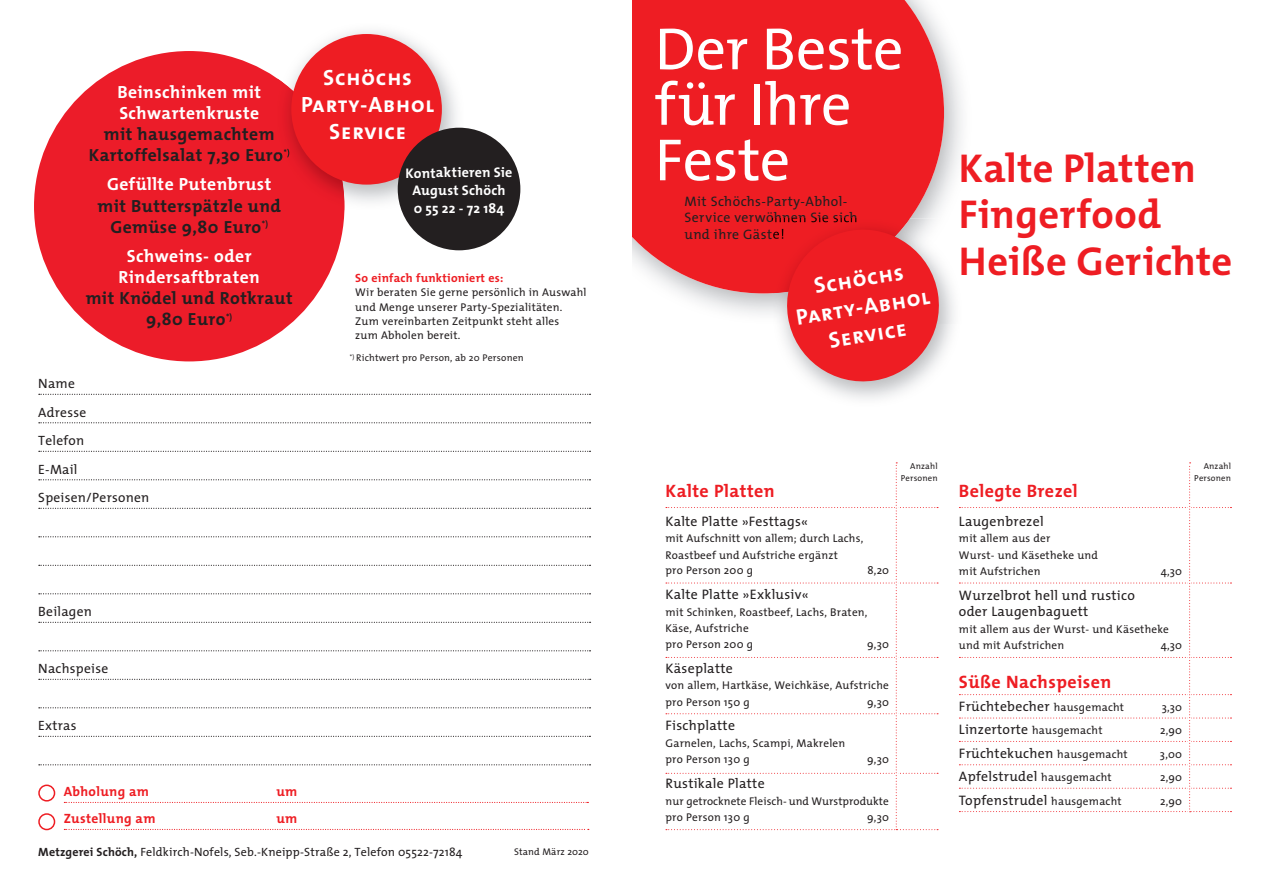
<style>
.page{position:relative;width:1263px;height:893px;background:#fff}
.page>*{position:absolute;margin:0;border:0;box-sizing:border-box;transform-origin:0 0}
.t1{font:60px/55.5px "The Mix";letter-spacing:-.005em;color:#fff}
.t2{font:700 40.5px/46.5px "The Mix";letter-spacing:.01em;color:#ee1d23}
.t3{font:22.5px/28px "The Mix Bold Caps";color:#fff;text-align:center}
.t4{font:22.2px/26.5px "The Mix Bold Caps";letter-spacing:.04em;color:#fff;text-align:center}
.t5{font:700 18px "The Mix";letter-spacing:.025em;color:#ee1d23}
.t6{font:700 17.7px/21.1px "The Mix";letter-spacing:.025em;color:#231f20;text-align:center}
.t7{font:700 17.7px/21.1px "The Mix";letter-spacing:.025em;color:#fff}
.t8{font:700 13.95px/17.9px "The Mix";letter-spacing:.015em;color:#fff;text-align:center}
.t9{font:13.8px/16.5px "The Mix";letter-spacing:.02em;color:#231f20}
.t10{font:13.5px/28.5px "The Mix";letter-spacing:.02em;color:#231f20}
.t11{font:700 13.5px "The Mix";letter-spacing:.025em;color:#ee1d23}
.t12{font:12px "The Mix";letter-spacing:.015em;color:#231f20}
.t13{font:700 12px "The Mix";letter-spacing:.02em;color:#ee1d23}
.t14{font:11.25px/16.5px "The Mix";letter-spacing:.02em;color:#231f20}
.t15{font:9.75px "The Mix";letter-spacing:.02em;color:#231f20}
.t16{font:8.7px/12px "The Mix";letter-spacing:.02em;color:#231f20;text-align:right}
.s1{font-weight:700}
.s2{font-size:11.25px}
</style>
<div class="page">
<div style="left:632px;top:0;width:312px;height:293px;background:#ee1d23"></div>
<img style="left:824px;top:219px;width:134px;height:180px">
<img style="left:773px;top:219px;width:137px;height:5px">
<img style="left:773px;top:219px;width:84px;height:3px">
<svg style="left:773px;top:224px;width:171px;height:163px;background:#eb4e53"></svg>
<svg style="left:39px;top:394px;width:551px;height:1px"></svg>
<svg style="left:39px;top:422px;width:551px;height:1px"></svg>
<svg style="left:39px;top:451px;width:551px;height:1px"></svg>
<svg style="left:39px;top:479px;width:551px;height:1px"></svg>
<svg style="left:39px;top:508px;width:552px;height:1px"></svg>
<svg style="left:39px;top:536px;width:551px;height:1px"></svg>
<svg style="left:39px;top:565px;width:551px;height:1px"></svg>
<svg style="left:39px;top:593px;width:551px;height:1px"></svg>
<svg style="left:39px;top:622px;width:552px;height:1px"></svg>
<svg style="left:39px;top:650px;width:551px;height:1px"></svg>
<svg style="left:39px;top:679px;width:552px;height:1px"></svg>
<svg style="left:39px;top:707px;width:551px;height:1px"></svg>
<svg style="left:39px;top:736px;width:551px;height:1px"></svg>
<svg style="left:39px;top:764px;width:551px;height:1px"></svg>
<svg style="left:64px;top:802px;width:524px;height:1px"></svg>
<svg style="left:64px;top:829px;width:525px;height:1px"></svg>
<div style="left:38px;top:784px;width:17px;height:17px;border:2px solid #ee1d23;border-radius:50%"></div>
<div style="left:38px;top:813px;width:17px;height:17px;border:2px solid #ee1d23;border-radius:50%"></div>
<div style="left:34px;top:51px;width:310px;height:310px;background:#ec1c29;border-radius:50%"></div>
<img style="left:294px;top:31px;width:170px;height:179px">
<img style="left:277px;top:78px;width:67px;height:132px">
<img style="left:277px;top:148px;width:5px;height:16px">
<svg style="left:284px;top:149px;width:5px;height:8px"></svg>
<svg style="left:277px;top:199px;width:4px;height:11px"></svg>
<div style="left:291px;top:34px;width:151px;height:151px;background:#ee1d23;border-radius:50%"></div>
<div style="left:398px;top:128px;width:122px;height:122px;background:#231f20;border-radius:50%"></div>
<svg style="left:666px;top:462px;width:272px;height:368px"></svg>
<svg style="left:959px;top:462px;width:272px;height:350px"></svg>
<h3 class="t7" style="left:117px;top:81px;width:145px">Beinschinken mit<br>Schwartenkruste</h3>
<h3 class="t6" style="left:89px;top:123px;width:203px">mit hausgemachtem<br>Kartoffelsalat 7,30 Euro<sup>*)</sup></h3>
<h3 class="t7" style="left:107px;top:173px;width:166px">Gefüllte Putenbrust</h3>
<h3 class="t6" style="left:98px;top:195px;width:185px">mit Butterspätzle und<br>Gemüse 9,80 Euro<sup>*)</sup></h3>
<h3 class="t7" style="left:119px;top:245px;width:143px;text-align:center">Schweins- oder<br>Rindersaftbraten</h3>
<h3 class="t6" style="left:86px;top:287px;width:209px">mit Knödel und Rotkraut<br>9,80 Euro<sup>*)</sup></h3>
<p class="t10" style="left:38px;top:369px;width:113px">Name<br>Adresse<br>Telefon<br>E-Mail<br>Speisen/Personen</p>
<h3 class="t4" style="left:301px;top:64px;width:135px">Schöchs<br>Party-Abhol<br>Service</h3>
<p class="t8" style="left:406px;top:163px;width:108px">Kontaktieren Sie<br>August Schöch<br>0 55 22 - 72 184</p>
<p class="t13" style="left:355px;top:268px;width:150px">So einfach funktioniert es:</p>
<p class="t14" style="left:355px;top:285px;width:233px;line-height:14.2px">Wir beraten Sie gerne persönlich in Auswahl und Menge unserer Party-Spezialitäten.<br>Zum vereinbarten Zeitpunkt steht alles<br>zum Abholen bereit.</p>
<p class="t15" style="left:350px;top:350px;width:175px"><sup>*)</sup> Richtwert pro Person, ab 20 Personen</p>
<p class="t10" style="left:38px;top:597px;width:55px">Beilagen</p>
<p class="t10" style="left:38px;top:654px;width:71px">Nachspeise</p>
<p class="t10" style="left:38px;top:711px;width:40px">Extras</p>
<p class="t11" style="left:64px;top:781px;width:87px">Abholung am</p>
<p class="t11" style="left:276px;top:781px;width:22px">um</p>
<p class="t11" style="left:64px;top:808px;width:93px">Zustellung am</p>
<p class="t11" style="left:276px;top:808px;width:22px">um</p>
<p class="t12" style="left:38px;top:842px;width:426px"><span class="s1">Metzgerei Schöch,</span> Feldkirch-Nofels, Seb.-Kneipp-Straße 2, Telefon 05522-72184</p>
<p class="t15" style="left:514px;top:844px;width:76px">Stand März 2020</p>
<h1 class="t1" style="left:655px;top:19px;width:250px">Der Beste für Ihre<br>Feste</h1>
<p class="t9" style="left:685px;top:192px;width:174px">Mit Schöchs-Party-Abhol-<br>Service verwöhnen Sie sich und ihre Gäste!</p>
<h3 class="t3" style="left:790px;top:275px;width:137px;rotate:-9deg">Schöchs<br>Party-Abhol<br>Service</h3>
<h2 class="t2" style="left:959px;top:144px;width:275px">Kalte Platten<br>Fingerfood<br>Heiße Gerichte</h2>
<p class="t16" style="left:901px;top:460px;width:38px">Anzahl<br>Personen</p>
<p class="t16" style="left:1194px;top:460px;width:38px">Anzahl<br>Personen</p>
<p class="t9" style="left:959px;top:512px;width:86px">Laugenbrezel</p>
<p class="t14" style="left:959px;top:530px;width:141px">mit allem aus der<br>Wurst- und Käsetheke und mit Aufstrichen</p>
<h3 class="t5" style="left:665px;top:476px;width:111px">Kalte Platten</h3>
<h3 class="t5" style="left:959px;top:476px;width:120px">Belegte Brezel</h3>
<p class="t9" style="left:665px;top:512px;width:144px">Kalte Platte »Festtags«</p>
<p class="t14" style="left:665px;top:530px;width:199px">mit Aufschnitt von allem; durch Lachs,<br>Roastbeef und Aufstriche ergänzt<br>pro Person 200 g</p>
<p class="t14" style="left:867px;top:562px;width:23px">8,20</p>
<p class="t14" style="left:1161px;top:563px;width:23px">4,30</p>
<p class="t9" style="left:665px;top:586px;width:145px">Kalte Platte »Exklusiv«</p>
<p class="t14" style="left:665px;top:603px;width:203px">mit Schinken, Roastbeef, Lachs, Braten,<br>Käse, Aufstriche<br>pro Person 200 g</p>
<p class="t14" style="left:867px;top:635px;width:23px">9,30</p>
<p class="t9" style="left:665px;top:659px;width:69px">Käseplatte</p>
<p class="t14" style="left:665px;top:677px;width:225px">von allem, Hartkäse, Weichkäse, Aufstriche pro Person 150 g</p>
<p class="t14" style="left:867px;top:693px;width:23px">9,30</p>
<p class="t9" style="left:665px;top:717px;width:71px">Fischplatte</p>
<p class="t14" style="left:665px;top:734px;width:181px">Garnelen, Lachs, Scampi, Makrelen pro Person 130 g</p>
<p class="t14" style="left:867px;top:751px;width:23px">9,30</p>
<p class="t9" style="left:665px;top:775px;width:101px">Rustikale Platte</p>
<p class="t14" style="left:665px;top:792px;width:225px">nur getrocknete Fleisch- und Wurstprodukte pro Person 130 g</p>
<p class="t14" style="left:867px;top:809px;width:23px">9,30</p>
<p class="t9" style="left:959px;top:587px;width:177px">Wurzelbrot hell und rustico oder Laugenbaguett</p>
<p class="t14" style="left:959px;top:620px;width:212px">mit allem aus der Wurst- und Käsetheke und mit Aufstrichen</p>
<p class="t14" style="left:1161px;top:637px;width:23px">4,30</p>
<h3 class="t5" style="left:959px;top:666px;width:154px">Süße Nachspeisen</h3>
<p class="t9" style="left:959px;top:698px;width:167px">Früchtebecher <span class="s2">hausgemacht</span></p>
<p class="t14" style="left:1162px;top:699px;width:22px">3,30</p>
<p class="t9" style="left:959px;top:721px;width:145px">Linzertorte <span class="s2">hausgemacht</span></p>
<p class="t14" style="left:1160px;top:722px;width:24px">2,90</p>
<p class="t9" style="left:959px;top:744px;width:170px">Früchtekuchen <span class="s2">hausgemacht</span></p>
<p class="t14" style="left:1160px;top:745px;width:24px">3,00</p>
<p class="t9" style="left:959px;top:768px;width:154px">Apfelstrudel <span class="s2">hausgemacht</span></p>
<p class="t14" style="left:1160px;top:769px;width:24px">2,90</p>
<p class="t9" style="left:959px;top:791px;width:164px">Topfenstrudel <span class="s2">hausgemacht</span></p>
<p class="t14" style="left:1160px;top:792px;width:24px">2,90</p>
</div>
